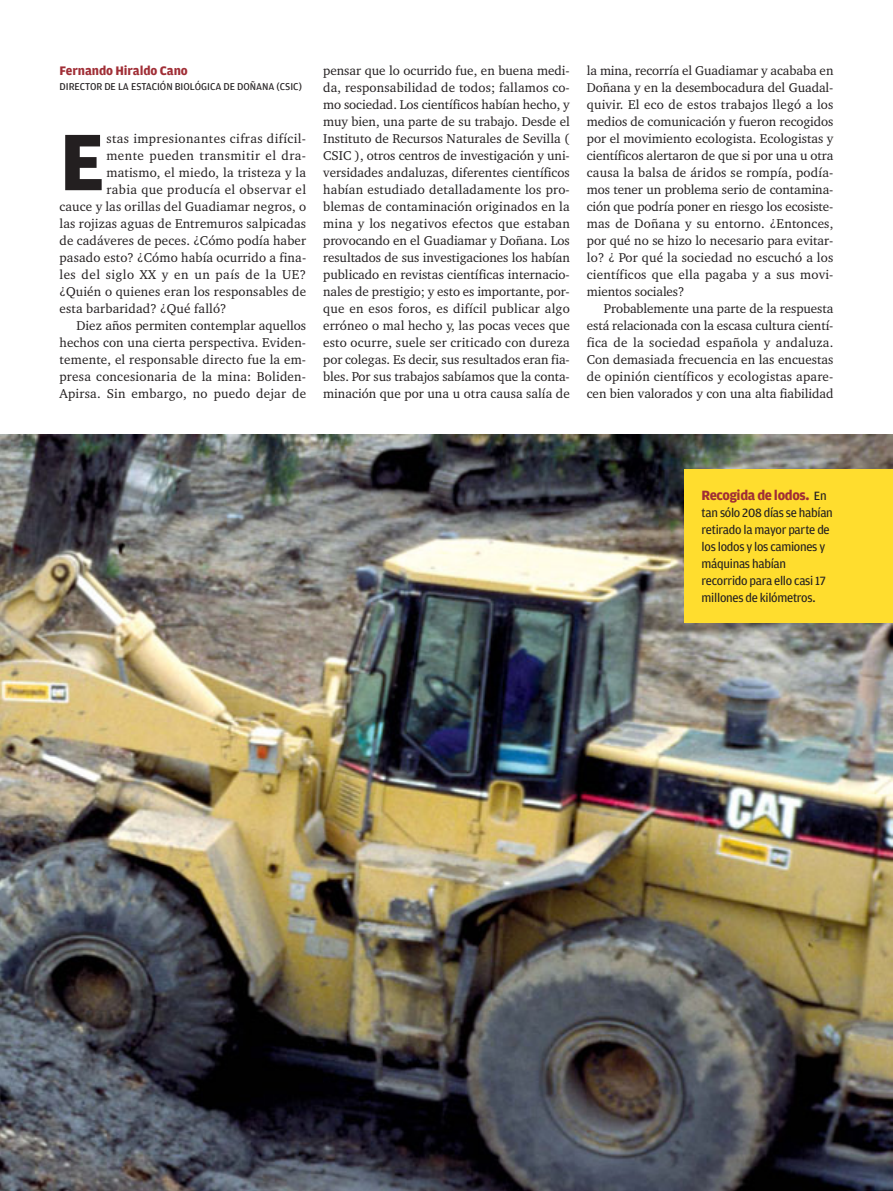
<style>
.page{position:relative;width:893px;height:1191px;background:#fff}
.page>*{position:absolute;margin:0;border:0;box-sizing:border-box;transform-origin:0 0}
.t1{font:700 84.9px "Amplitude";color:#231f20}
.t2{font:700 14.25px "Amplitude";letter-spacing:-.025em;color:#a02e36}
.t3{font:13.2px/17px "Charter BT";letter-spacing:.01em;color:#231f20;text-align:justify}
.t4{font:13.2px "Charter BT";letter-spacing:.03em;color:#231f20}
.t5{font:13.2px "Charter BT";letter-spacing:.035em;color:#231f20}
.t6{font:700 13.2px "Amplitude";letter-spacing:-.005em;color:#a02e36}
.t7{font:12.75px/17px "Amplitude";letter-spacing:-.025em;color:#231f20}
.t8{font:10.5px "Amplitude";color:#231f20}
.s1{font-weight:400;font-size:12.75px;color:#231f20}
</style>
<div class="page">
<img style="left:0;top:435px;width:892px;height:756px">
<div style="left:685px;top:469px;width:207px;height:153px;background:#ffdd2e"></div>
<p class="t6" style="left:60px;top:65px;width:130px">Fernando Hiraldo Cano</p>
<p class="t8" style="left:60px;top:82px;width:244px">DIRECTOR DE LA ESTACIÓN BIOLÓGICA DE DOÑANA (CSIC)</p>
<h1 class="t1" style="left:60px;top:129px;width:47px">E</h1>
<p class="t4" style="left:106px;top:132px;width:201px">stas impresionantes cifras difícil-</p>
<p class="t5" style="left:106px;top:149px;width:201px">mente pueden transmitir el dra-</p>
<p class="t3" style="left:106px;top:165px;width:201px">matismo, el miedo, la tristeza y la</p>
<p class="t4" style="left:106px;top:183px;width:201px">rabia que producía el observar el</p>
<p class="t3" style="left:60px;top:199px;width:248px">cauce y las orillas del Guadiamar negros, o</p>
<p class="t3" style="left:60px;top:216px;width:248px">las rojizas aguas de Entremuros salpicadas</p>
<p class="t3" style="left:60px;top:233px;width:248px">de cadáveres de peces. ¿Cómo podía haber</p>
<p class="t3" style="left:60px;top:250px;width:248px">pasado esto? ¿Cómo había ocurrido a fina-</p>
<p class="t5" style="left:60px;top:268px;width:248px">les del siglo XX y en un país de la UE?</p>
<p class="t3" style="left:60px;top:284px;width:248px">¿Quién o quienes eran los responsables de</p>
<p class="t3" style="left:60px;top:301px;width:169px">esta barbaridad? ¿Qué falló?</p>
<p class="t3" style="left:77px;top:318px;width:231px">Diez años permiten contemplar aquellos</p>
<p class="t3" style="left:60px;top:335px;width:248px">hechos con una cierta perspectiva. Eviden-</p>
<p class="t3" style="left:60px;top:352px;width:248px">temente, el responsable directo fue la em-</p>
<p class="t3" style="left:60px;top:369px;width:248px">presa concesionaria de la mina: Boliden-</p>
<p class="t3" style="left:60px;top:386px;width:248px">Apirsa. Sin embargo, no puedo dejar de</p>
<p class="t3" style="left:323px;top:63px;width:248px">pensar que lo ocurrido fue, en buena medi&shy;da, responsabilidad de todos; fallamos co&shy;mo sociedad. Los científicos habían hecho, y muy bien, una parte de su trabajo. Desde el Instituto de Recursos Naturales de Sevilla ( CSIC ), otros centros de investigación y uni&shy;versidades andaluzas, diferentes científicos habían estudiado detalladamente los pro&shy;blemas de contaminación originados en la mina y los negativos efectos que estaban provocando en el Guadiamar y Doñana. Los resultados de sus investigaciones los habían publicado en revistas científicas internacio&shy;nales de prestigio; y esto es importante, por&shy;que en esos foros, es difícil publicar algo erróneo o mal hecho y, las pocas veces que esto ocurre, suele ser criticado con dureza por colegas. Es decir, sus resultados eran fia&shy;bles. Por sus trabajos sabíamos que la conta&shy;minación que por una u otra causa salía de</p>
<p class="t3" style="left:587px;top:63px;width:248px">la mina, recorría el Guadiamar y acababa en Doñana y en la desembocadura del Guadal&shy;quivir. El eco de estos trabajos llegó a los medios de comunicación y fueron recogidos por el movimiento ecologista. Ecologistas y científicos alertaron de que si por una u otra causa la balsa de áridos se rompía, podía&shy;mos tener un problema serio de contamina&shy;ción que podría poner en riesgo los ecosiste&shy;mas de Doñana y su entorno. ¿Entonces, por qué no se hizo lo necesario para evitar&shy;lo? ¿ Por qué la sociedad no escuchó a los científicos que ella pagaba y a sus movi&shy;mientos sociales?</p>
<p class="t3" style="left:587px;top:301px;width:248px;text-indent:17px">Probablemente una parte de la respuesta está relacionada con la escasa cultura cientí&shy;fica de la sociedad española y andaluza.<br>Con demasiada frecuencia en las encuestas de opinión científicos y ecologistas apare&shy;cen bien valorados y con una alta fiabilidad</p>
<p class="t2" style="left:702px;top:490px;width:127px">Recogida de lodos. <span class="s1">En</span></p>
<p class="t7" style="left:702px;top:505px;width:133px">tan sólo 208 días se habían retirado la mayor parte de los lodos y los camiones y máquinas habían recorrido para ello casi 17 millones de kilómetros.</p>
</div>
